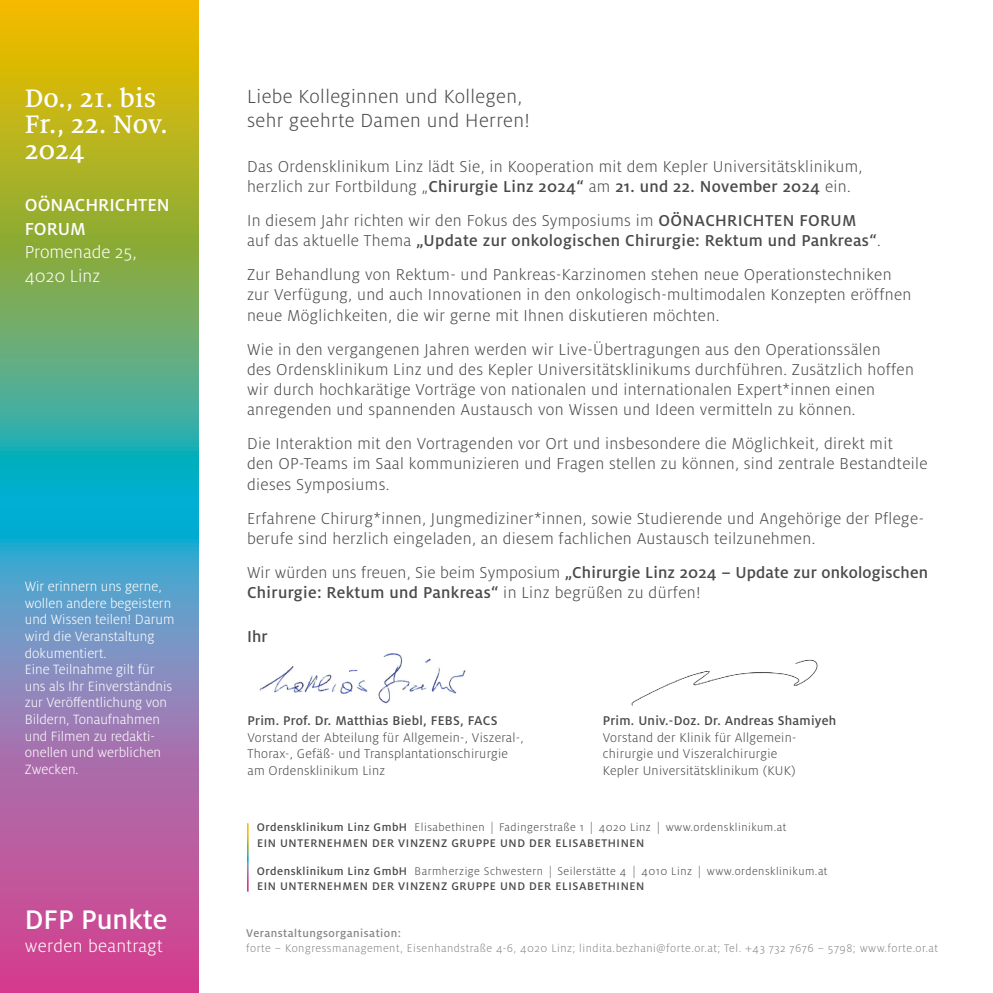
<style>
.page{position:relative;width:993px;height:993px;background:#fff}
.page>*{position:absolute;margin:0;border:0;box-sizing:border-box;transform-origin:0 0}
.t1{font:500 29.75px "Milo OT";color:#fff}
.t2{font:500 28px/26.2px "Milo Serif Pro";color:#fff}
.t3{font:300 21px/23.6px "Milo OT";letter-spacing:.02em;color:#4a4a49}
.t4{font:300 19.25px/23.6px "Milo OT";color:#fff}
.t5{font:500 19.25px/23.6px "Milo OT";color:#fff}
.t6{font:300 19.25px "Milo OT";letter-spacing:.02em;color:#fff}
.t7{font:300 17.5px/20.1px "Milo OT";letter-spacing:.02em;color:#4a4a49}
.t8{font:500 17.5px/20.1px "Milo OT";letter-spacing:.02em;color:#4a4a49}
.t9{font:300 14.88px/16.6px "Milo OT";color:#fff}
.t10{font:300 14px/16.6px "Milo OT";letter-spacing:.02em;color:#4a4a49}
.t11{font:500 14px "Milo OT";letter-spacing:.02em;color:#4a4a49}
.t12{font:500 12.25px/15.8px "Milo OT";letter-spacing:.05em;color:#4a4a49}
.t13{font:300 12.25px "Milo OT";letter-spacing:.04em;color:#878787}
.t14{font:500 12.25px "Milo OT";letter-spacing:.04em;color:#878787}
.s1{font-weight:500}
.s2{font-weight:300}
</style>
<div class="page">
<svg style="left:0;top:0;width:198px;height:992px;background:#8a9480"></svg>
<img style="left:259px;top:653px;width:208px;height:53px">
<img style="left:631px;top:659px;width:187px;height:47px">
<h2 class="t2" style="left:25px;top:85px;width:144px">Do., 21. bis<br>Fr., 22. Nov.<br>2024</h2>
<p class="t5" style="left:25px;top:193px;width:146px">OÖNACHRICHTEN<br>FORUM</p>
<p class="t4" style="left:25px;top:240px;width:113px">Promenade 25,<br>4020 Linz</p>
<p class="t9" style="left:25px;top:578px;width:151px">Wir erinnern uns gerne, wollen andere begeistern und Wissen teilen! Darum wird die Veranstaltung dokumentiert.<br>Eine Teilnahme gilt für uns als Ihr Einverständnis zur Veröffentlichung von<br>Bildern, Tonaufnahmen und Filmen zu redakti&shy;onellen und werblichen<br>Zwecken.</p>
<h1 class="t1" style="left:25px;top:903px;width:144px">DFP Punkte</h1>
<p class="t6" style="left:25px;top:935px;width:139px">werden beantragt</p>
<p class="t3" style="left:247px;top:85px;width:284px">Liebe Kolleginnen und Kollegen, sehr geehrte Damen und Herren!</p>
<p class="t7" style="left:247px;top:156px;width:616px">Das Ordensklinikum Linz lädt Sie, in Kooperation mit dem Kepler Universitätsklinikum, herzlich zur Fortbildung „<span class="s1">Chirurgie Linz 2024“</span> am <span class="s1">21. und 22. November 2024</span> ein.</p>
<p class="t8" style="left:247px;top:210px;width:635px"><span class="s2">In diesem Jahr richten wir den Fokus des Symposiums im</span> OÖNACHRICHTEN FORUM <span class="s2">auf das aktuelle Thema</span> „Update zur onkologischen Chirurgie: Rektum und Pankreas“<span class="s2">.</span></p>
<p class="t7" style="left:247px;top:265px;width:665px">Zur Behandlung von Rektum- und Pankreas-Karzinomen stehen neue Operationstechniken zur Verfügung, und auch Innovationen in den onkologisch-multimodalen Konzepten eröffnen neue Möglichkeiten, die wir gerne mit Ihnen diskutieren möchten.</p>
<p class="t7" style="left:247px;top:339px;width:668px">Wie in den vergangenen Jahren werden wir Live-Übertragungen aus den Operationssälen<br>des Ordensklinikum Linz und des Kepler Universitätsklinikums durchführen. Zusätzlich hoffen wir durch hochkarätige Vorträge von nationalen und internationalen Expert*innen einen anregenden und spannenden Austausch von Wissen und Ideen vermitteln zu können.</p>
<p class="t7" style="left:247px;top:434px;width:681px">Die Interaktion mit den Vortragenden vor Ort und insbesondere die Möglichkeit, direkt mit<br>den OP-Teams im Saal kommunizieren und Fragen stellen zu können, sind zentrale Bestandteile dieses Symposiums.</p>
<p class="t7" style="left:247px;top:508px;width:678px">Erfahrene Chirurg*innen, Jungmediziner*innen, sowie Studierende und Angehörige der Pflege&shy;berufe sind herzlich eingeladen, an diesem fachlichen Austausch teilzunehmen.</p>
<p class="t8" style="left:247px;top:562px;width:682px"><span class="s2">Wir würden uns freuen, Sie beim Symposium</span> „Chirurgie Linz 2024 – Update zur onkologischen<br>Chirurgie: Rektum und Pankreas“ <span class="s2">in Linz begrüßen zu dürfen!</span></p>
<p class="t8" style="left:247px;top:626px;width:22px">Ihr</p>
<p class="t11" style="left:247px;top:712px;width:251px">Prim. Prof. Dr. Matthias Biebl, FEBS, FACS</p>
<p class="t10" style="left:247px;top:728px;width:277px">Vorstand der Abteilung für Allgemein-, Viszeral-,<br>Thorax-, Gefäß- und Transplantationschirurgie am Ordensklinikum Linz</p>
<p class="t11" style="left:602px;top:712px;width:235px">Prim. Univ.-Doz. Dr. Andreas Shamiyeh</p>
<p class="t10" style="left:602px;top:728px;width:195px">Vorstand der Klinik für Allgemein&shy;chirurgie und Viszeralchirurgie<br>Kepler Universitätsklinikum (KUK)</p>
<p class="t12" style="left:257px;top:819px;width:530px">Ordensklinikum Linz GmbH <span class="s2">Elisabethinen | Fadingerstraße 1 | 4020 Linz | www.ordensklinikum.at<br></span>EIN UNTERNEHMEN DER VINZENZ GRUPPE UND DER ELISABETHINEN</p>
<p class="t12" style="left:257px;top:862px;width:572px">Ordensklinikum Linz GmbH <span class="s2">Barmherzige Schwestern | Seilerstätte 4 | 4010 Linz | www.ordensklinikum.at<br></span>EIN UNTERNEHMEN DER VINZENZ GRUPPE UND DER ELISABETHINEN</p>
<p class="t14" style="left:246px;top:925px;width:156px">Veranstaltungsorganisation:</p>
<p class="t13" style="left:246px;top:941px;width:693px">forte – Kongressmanagement, Eisenhandstraße 4-6, 4020 Linz; lindita.bezhani@forte.or.at; Tel. +43 732 7676 – 5798; www.forte.or.at</p>
</div>
